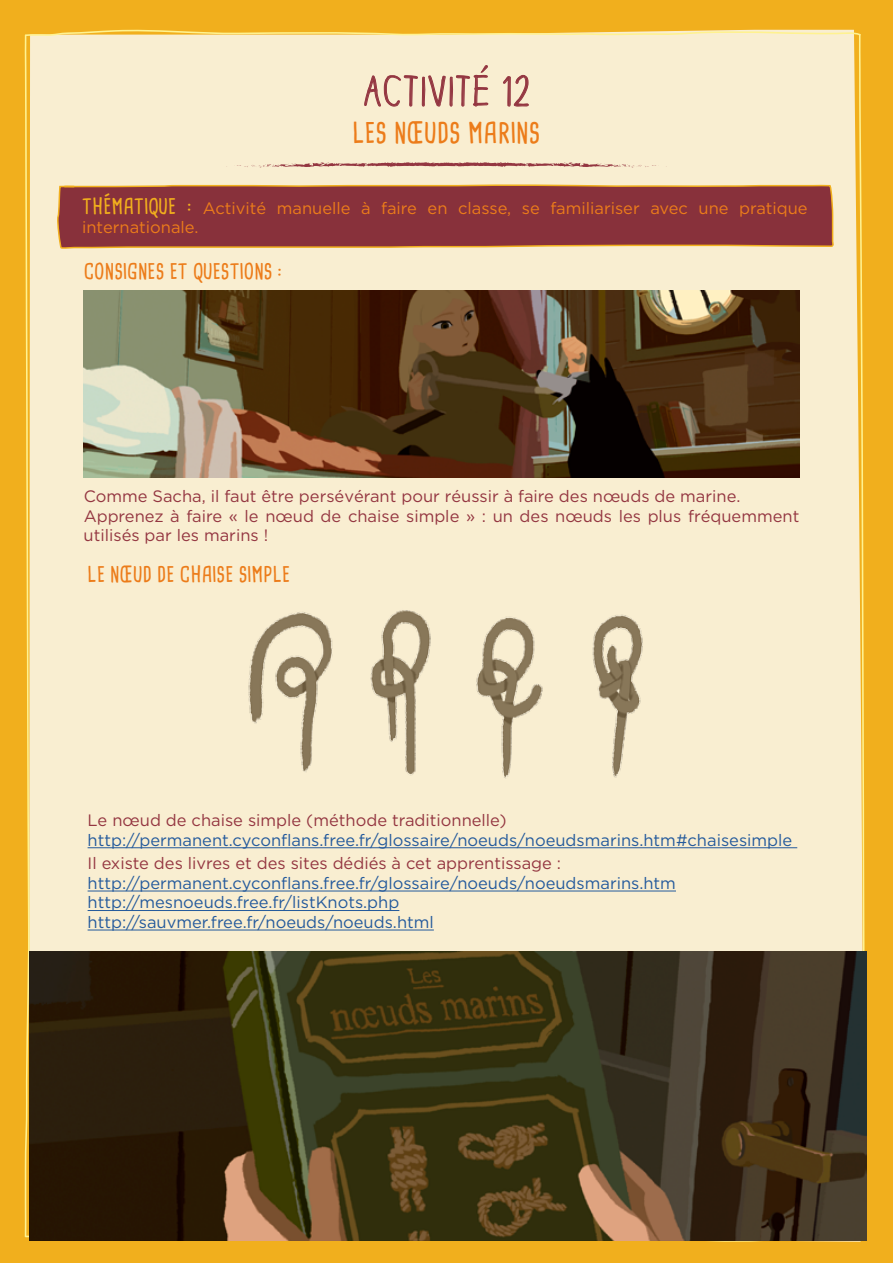
<style>
.page{position:relative;width:893px;height:1263px;background:#f1af1d}
.page>*{position:absolute;margin:0;border:0;box-sizing:border-box;transform-origin:0 0}
.t1{font:39.9px "DINSKICASUALCONDENSED";color:#943641}
.t2{font:700 27.75px "Cardenio Modern";color:#ec7c1a}
.t3{font:700 21px "Cardenio Modern";color:#ec7c1a}
.t4{font:16.5px/19.5px "Gotham";color:#943641}
.t5{font:16.5px/19.5px "Gotham";color:#245a9c}
.t6{font:16.5px/19.5px "Gotham";color:#ec7c1a}
.s1{font-family:"Cardenio Modern";font-weight:700;font-size:21px;color:#f1af1d}
</style>
<div class="page">
<div style="left:24px;top:29px;width:843px;height:1213px;background:#f9eed1"></div>
<svg style="left:57px;top:184px;width:777px;height:65px;background:#923f40"></svg>
<img style="left:30px;top:952px;width:837px;height:289px">
<img style="left:84px;top:290px;width:715px;height:187px">
<img style="left:245px;top:608px;width:93px;height:181px">
<img style="left:370px;top:591px;width:62px;height:208px">
<img style="left:474px;top:591px;width:69px;height:208px">
<img style="left:591px;top:591px;width:55px;height:208px">
<hr style="left:88px;top:847px;width:709px;height:1px;background:#245a9c">
<hr style="left:88px;top:891px;width:588px;height:1px;background:#245a9c">
<hr style="left:88px;top:910px;width:311px;height:1px;background:#245a9c">
<hr style="left:88px;top:930px;width:346px;height:1px;background:#245a9c">
<h1 class="t1" style="left:363px;top:72px;width:169px">ActivitE 12</h1>
<h2 class="t2" style="left:352px;top:114px;width:190px">LES NŒUDS MARINS</h2>
<p class="t6" style="left:82px;top:198px;width:727px"><span class="s1">THÉMATIQUE :</span> Activité manuelle à faire en classe, se familiariser avec une pratique internationale.</p>
<p class="t3" style="left:84px;top:257px;width:200px">CONSIGNES ET QUESTIONS :</p>
<p class="t4" style="left:84px;top:486px;width:717px">Comme Sacha, il faut être persévérant pour réussir à faire des nœuds de marine.<br>Apprenez à faire « le nœud de chaise simple » : un des nœuds les plus fréquemment utilisés par les marins !</p>
<p class="t3" style="left:88px;top:561px;width:204px">LE NŒUD DE CHAISE SIMPLE</p>
<p class="t4" style="left:88px;top:810px;width:421px">Le nœud de chaise simple (méthode traditionnelle)</p>
<p class="t5" style="left:88px;top:830px;width:706px">http://permanent.cyconflans.free.fr/glossaire/noeuds/noeudsmarins.htm#chaisesimple</p>
<p class="t4" style="left:88px;top:853px;width:475px">Il existe des livres et des sites dédiés à cet apprentissage :</p>
<p class="t5" style="left:88px;top:873px;width:590px">http://permanent.cyconflans.free.fr/glossaire/noeuds/noeudsmarins.htm http://mesnoeuds.free.fr/listKnots.php http://sauvmer.free.fr/noeuds/noeuds.html</p>
</div>
